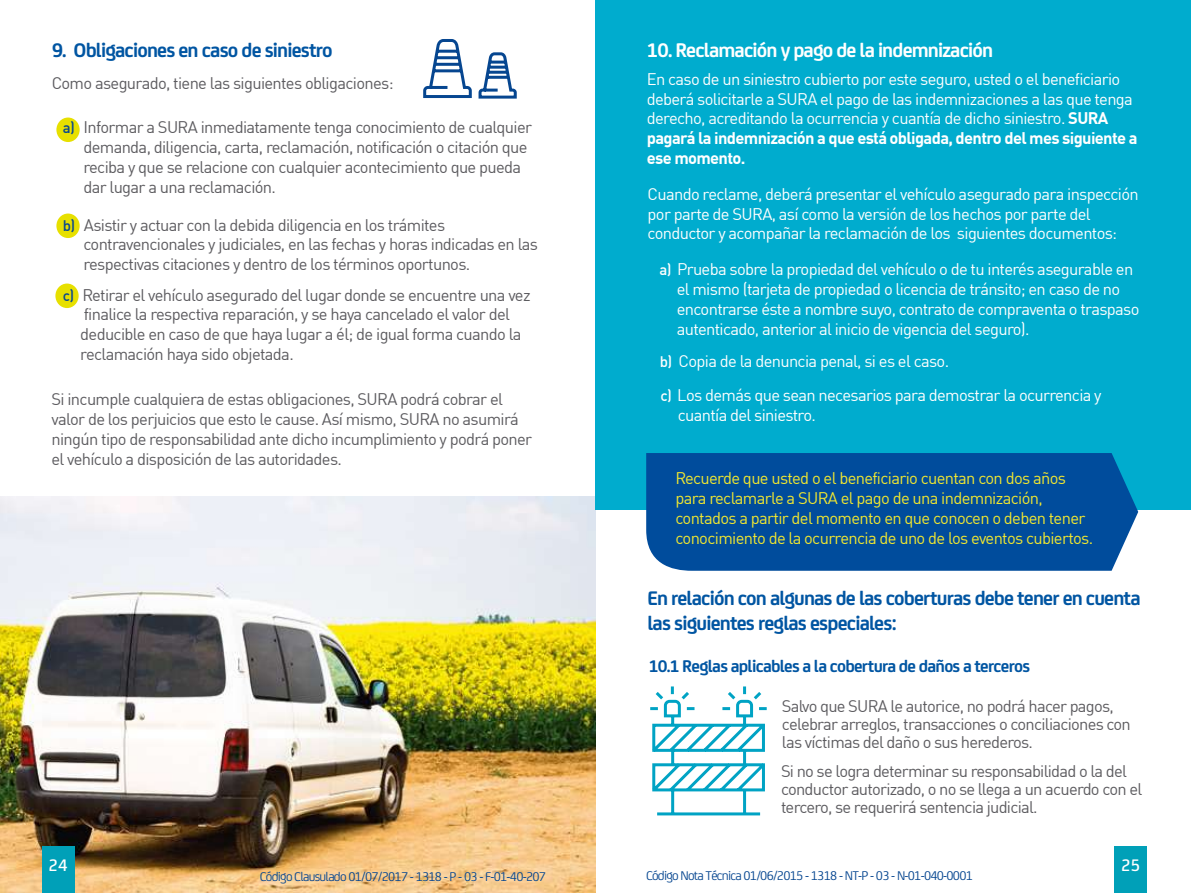
<style>
.page{position:relative;width:1191px;height:893px;background:#fff}
.page>*{position:absolute;margin:0;border:0;box-sizing:border-box;transform-origin:0 0}
.t1{font:700 21px/25.2px "FS Joey";letter-spacing:-.04em;color:#0055a2}
.t2{font:700 21px "FS Joey";letter-spacing:-.04em;color:#fff}
.t3{font:700 18px "FS Joey";letter-spacing:-.04em;color:#0055a2}
.t4{font:500 17.85px "FS Joey";color:#fff}
.t5{font:16.5px/19.8px "DIN Offc";letter-spacing:-.04em;color:#5c5b5f}
.t6{font:16.5px/19.8px "DIN Offc";letter-spacing:-.04em;color:#fff}
.t7{font:16.5px/19.8px "DIN Offc";letter-spacing:-.04em;color:#f3e82f}
.t8{font:13.5px "FS Joey";letter-spacing:-.055em;color:#064690}
.s1{font-weight:500;font-size:15px;color:#064690}
.s2{font-weight:700}
.s3{font-weight:500;font-size:15px}
</style>
<div class="page">
<img style="left:0;top:497px;width:596px;height:396px">
<div style="left:42px;top:847px;width:33px;height:46px;background:#00a0b8"></div>
<div style="left:1114px;top:847px;width:33px;height:46px;background:#00a0b8"></div>
<div style="left:596px;top:0;width:595px;height:509px;background:#00acce"></div>
<div style="left:55px;top:284px;width:24px;height:24px;background:#e7e000;border-radius:50%"></div>
<div style="left:56px;top:214px;width:24px;height:24px;background:#e7e000;border-radius:50%"></div>
<div style="left:56px;top:118px;width:24px;height:24px;background:#e7e000;border-radius:50%"></div>
<svg style="left:423px;top:39px;width:94px;height:60px"></svg>
<div style="left:646px;top:453px;width:492px;height:118px;background:#004c9c"></div>
<svg style="left:650px;top:686px;width:117px;height:130px"></svg>
<p class="t1" style="left:52px;top:36px;width:282px">9. Obligaciones en caso de siniestro</p>
<p class="t5" style="left:52px;top:72px;width:343px">Como asegurado, tiene las siguientes obligaciones:</p>
<p class="t5" style="left:83px;top:117px;width:450px;text-indent:-21px"><span class="s1">a)</span> Informar a SURA inmediatamente tenga conocimiento de cualquier demanda, diligencia, carta, reclamación, notificación o citación que reciba y que se relacione con cualquier acontecimiento que pueda dar lugar a una reclamación.</p>
<p class="t5" style="left:83px;top:214px;width:456px;text-indent:-21px"><span class="s1">b)</span> Asistir y actuar con la debida diligencia en los trámites contravencionales y judiciales, en las fechas y horas indicadas en las respectivas citaciones y dentro de los términos oportunos.</p>
<p class="t5" style="left:80px;top:284px;width:452px;text-indent:-18px"><span class="s1">c)</span> Retirar el vehículo asegurado del lugar donde se encuentre una vez finalice la respectiva reparación, y se haya cancelado el valor del deducible en caso de que haya lugar a él; de igual forma cuando la reclamación haya sido objetada.</p>
<p class="t5" style="left:51px;top:389px;width:482px">Si incumple cualquiera de estas obligaciones, SURA podrá cobrar el valor de los perjuicios que esto le cause. Así mismo, SURA no asumirá ningún tipo de responsabilidad ante dicho incumplimiento y podrá poner el vehículo a disposición de las autoridades.</p>
<p class="t2" style="left:647px;top:34px;width:348px">10. Reclamación y pago de la indemnización</p>
<p class="t6" style="left:647px;top:69px;width:492px">En caso de un siniestro cubierto por este seguro, usted o el beneficiario deberá solicitarle a SURA el pago de las indemnizaciones a las que tenga derecho, acreditando la ocurrencia y cuantía de dicho siniestro. <span class="s2">SURA pagará la indemnización a que está obligada, dentro del mes siguiente a ese momento.</span></p>
<p class="t6" style="left:647px;top:184px;width:492px">Cuando reclame, deberá presentar el vehículo asegurado para inspección por parte de SURA, así como la versión de los hechos por parte del conductor y acompañar la reclamación de los siguientes documentos:</p>
<p class="t6" style="left:676px;top:259px;width:464px;text-indent:-17px"><span class="s3">a)</span> Prueba sobre la propiedad del vehículo o de tu interés asegurable en el mismo (tarjeta de propiedad o licencia de tránsito; en caso de no encontrarse éste a nombre suyo, contrato de compraventa o traspaso autenticado, anterior al inicio de vigencia del seguro).</p>
<p class="t6" style="left:660px;top:351px;width:291px"><span class="s3">b)</span> Copia de la denuncia penal, si es el caso.</p>
<p class="t6" style="left:677px;top:385px;width:425px;text-indent:-17px"><span class="s3">c)</span> Los demás que sean necesarios para demostrar la ocurrencia y cuantía del siniestro.</p>
<p class="t7" style="left:675px;top:468px;width:419px">Recuerde que usted o el beneficiario cuentan con dos años para reclamarle a SURA el pago de una indemnización, contados a partir del momento en que conocen o deben tener conocimiento de la ocurrencia de uno de los eventos cubiertos.</p>
<p class="t1" style="left:647px;top:584px;width:495px">En relación con algunas de las coberturas debe tener en cuenta las siguientes reglas especiales:</p>
<p class="t3" style="left:649px;top:652px;width:383px">10.1 Reglas aplicables a la cobertura de daños a terceros</p>
<p class="t5" style="left:782px;top:696px;width:350px;line-height:18px">Salvo que SURA le autorice, no podrá hacer pagos, celebrar arreglos, transacciones o conciliaciones con las víctimas del daño o sus herederos.</p>
<p class="t5" style="left:781px;top:762px;width:363px;line-height:18px">Si no se logra determinar su responsabilidad o la del conductor autorizado, o no se llega a un acuerdo con el tercero, se requerirá sentencia judicial.</p>
<p class="t4" style="left:49px;top:852px;width:20px">24</p>
<p class="t4" style="left:1121px;top:852px;width:20px">25</p>
<p class="t8" style="left:260px;top:866px;width:288px">Código Clausulado 01/07/2017 - 1318 - P - 03 - F-01-40-207</p>
<p class="t8" style="left:646px;top:866px;width:328px">Código Nota Técnica 01/06/2015 - 1318 - NT-P - 03 - N-01-040-0001</p>
</div>
